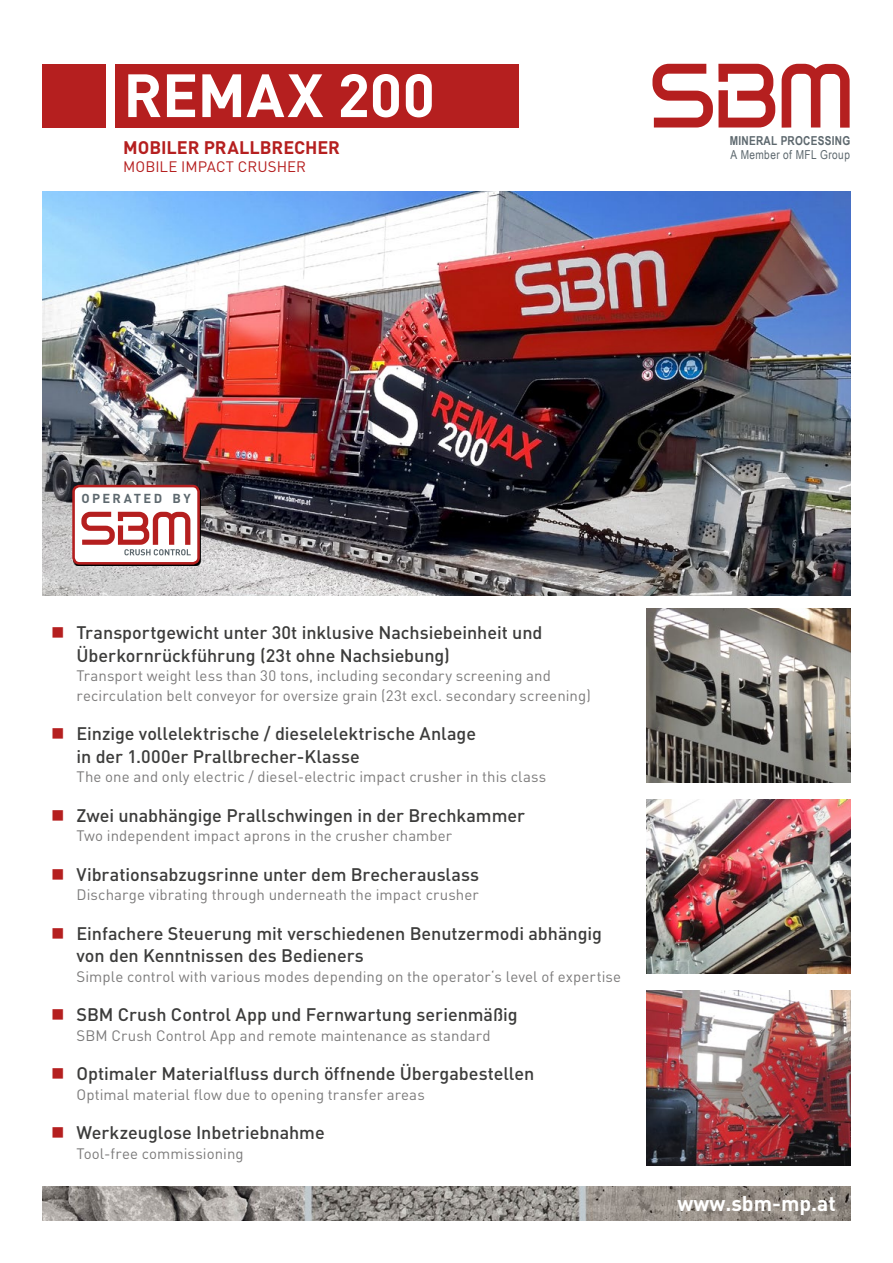
<style>
.page{position:relative;width:893px;height:1263px;background:#fff}
.page>*{position:absolute;margin:0;border:0;box-sizing:border-box;transform-origin:0 0}
.t1{font:700 60px "DIN Pro";color:#fff}
.t2{font:700 21px "DIN Pro";color:#fff}
.t3{font:500 18px/22.5px "DIN Pro";letter-spacing:-.005em;color:#3c3c3b}
.t4{font:700 18px "DIN Pro";color:#b51f1f}
.t5{font:15px/19.5px "DIN Pro";letter-spacing:.005em;color:#7c7b7b}
.t6{font:15px "DIN Pro";letter-spacing:.005em;color:#b51f1f}
.t7{font:700 12.9px "DIN Pro";letter-spacing:.185em;color:#5d686e}
.t8{font:12.3px "Arial Narrow";letter-spacing:.03em;color:#5d686e}
.t9{font:700 12.3px "Arial Narrow";letter-spacing:.02em;color:#5d686e}
.s1{color:#b51f1f}
</style>
<div class="page">
<img style="left:43px;top:1186px;width:807px;height:34px">
<svg style="left:652px;top:64px;width:198px;height:64px"></svg>
<img style="left:43px;top:191px;width:807px;height:404px">
<img style="left:646px;top:608px;width:204px;height:174px">
<img style="left:646px;top:799px;width:204px;height:175px">
<img style="left:646px;top:991px;width:204px;height:174px">
<div style="left:43px;top:64px;width:63px;height:64px;background:#b51f1f"></div>
<div style="left:115px;top:64px;width:404px;height:64px;background:#b51f1f"></div>
<svg style="left:74px;top:486px;width:127px;height:80px"></svg>
<div style="left:74px;top:486px;width:125px;height:77px;background:#fff;border-radius:6px"></div>
<svg style="left:81px;top:512px;width:110px;height:43px"></svg>
<div style="left:72px;top:485px;width:128px;height:80px;border:3px solid #b51f1f;border-radius:6px"></div>
<h1 class="t1" style="left:123px;top:55px;width:313px">REMAX 200</h1>
<p class="t4" style="left:123px;top:135px;width:218px">MOBILER PRALLBRECHER</p>
<p class="t6" style="left:123px;top:156px;width:184px">MOBILE IMPACT CRUSHER</p>
<p class="t9" style="left:730px;top:131px;width:122px">MINERAL PROCESSING</p>
<p class="t8" style="left:730px;top:146px;width:121px">A Member of MFL Group</p>
<p class="t7" style="left:81px;top:490px;width:111px">OPERATED BY</p>
<p class="t3" style="left:77px;top:620px;width:467px;text-indent:-26px"><span class="s1">■</span> Transportgewicht unter 30t inklusive Nachsiebeinheit und<br>Überkornrückführung (23t ohne Nachsiebung)</p>
<p class="t5" style="left:77px;top:665px;width:516px">Transport weight less than 30 tons, including secondary screening and recirculation belt conveyor for oversize grain (23t excl. secondary screening)</p>
<p class="t3" style="left:77px;top:721px;width:401px;text-indent:-26px"><span class="s1">■</span> Einzige vollelektrische / dieselelektrische Anlage in der 1.000er Prallbrecher-Klasse</p>
<p class="t5" style="left:77px;top:766px;width:471px">The one and only electric / diesel-electric impact crusher in this class</p>
<p class="t3" style="left:51px;top:803px;width:475px"><span class="s1">■</span> Zwei unabhängige Prallschwingen in der Brechkammer</p>
<p class="t5" style="left:77px;top:825px;width:377px">Two independent impact aprons in the crusher chamber</p>
<p class="t3" style="left:51px;top:862px;width:430px"><span class="s1">■</span> Vibrationsabzugsrinne unter dem Brecherauslass</p>
<p class="t5" style="left:77px;top:884px;width:404px">Discharge vibrating through underneath the impact crusher</p>
<p class="t3" style="left:77px;top:921px;width:527px;text-indent:-26px"><span class="s1">■</span> Einfachere Steuerung mit verschiedenen Benutzermodi abhängig von den Kenntnissen des Bedieners</p>
<p class="t5" style="left:77px;top:966px;width:546px">Simple control with various modes depending on the operator‘s level of expertise</p>
<p class="t3" style="left:51px;top:1002px;width:468px"><span class="s1">■</span> SBM Crush Control App und Fernwartung serienmäßig</p>
<p class="t5" style="left:77px;top:1025px;width:416px">SBM Crush Control App and remote maintenance as standard</p>
<p class="t3" style="left:51px;top:1061px;width:485px"><span class="s1">■</span> Optimaler Materialfluss durch öffnende Übergabestellen</p>
<p class="t5" style="left:77px;top:1084px;width:350px">Optimal material flow due to opening transfer areas</p>
<p class="t3" style="left:51px;top:1120px;width:275px"><span class="s1">■</span> Werkzeuglose Inbetriebnahme</p>
<p class="t5" style="left:77px;top:1143px;width:169px">Tool-free commissioning</p>
<h2 class="t2" style="left:678px;top:1189px;width:160px">www.sbm-mp.at</h2>
</div>
